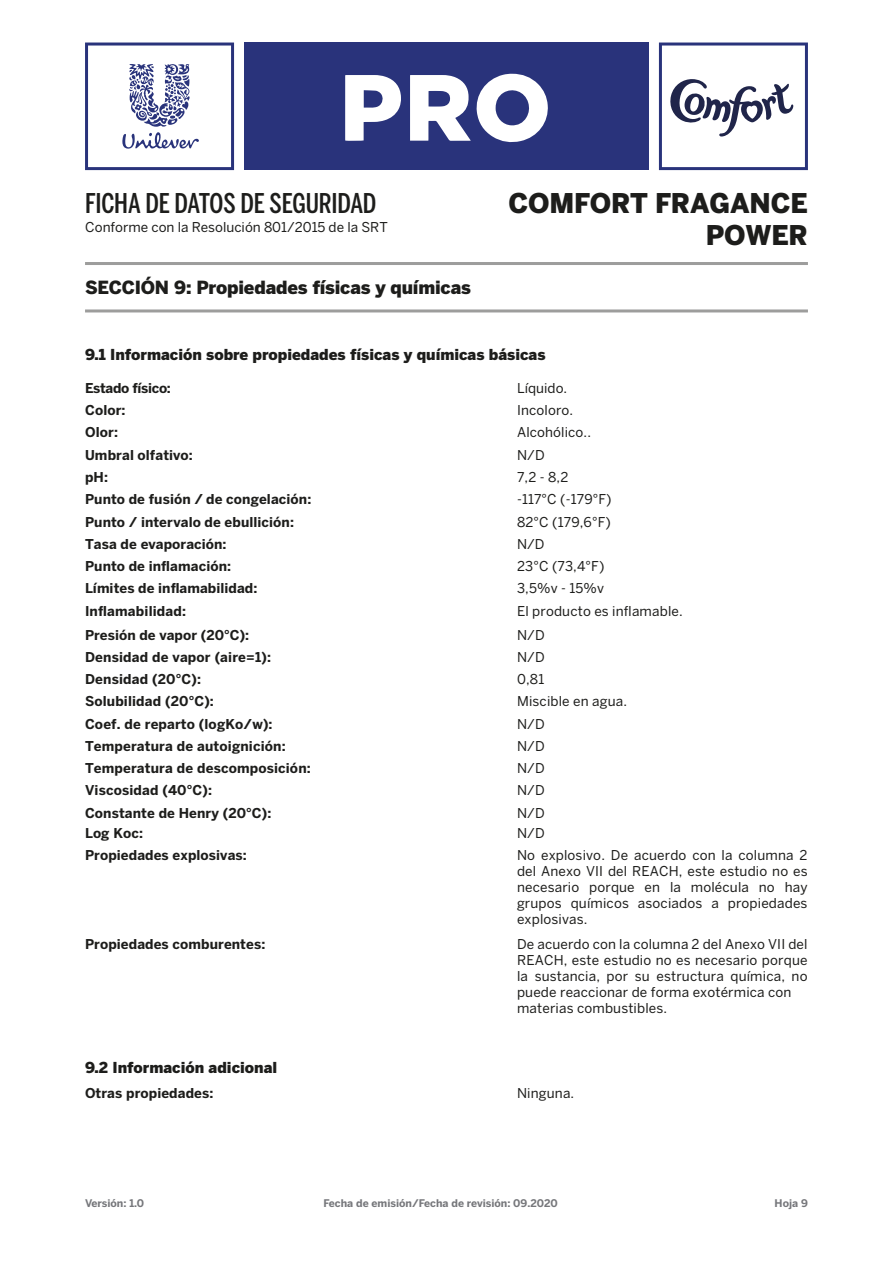
<style>
.page{position:relative;width:893px;height:1263px;background:#fff}
.page>*{position:absolute;margin:0;border:0;box-sizing:border-box;transform-origin:0 0}
.t1{font:500 27px "Benton Sans Comp";letter-spacing:-.005em;color:#1d1d1b}
.t2{font:900 27px/32.4px "Benton Sans";letter-spacing:-.01em;color:#1d1d1b;text-align:right}
.t3{font:900 18px "Benton Sans";letter-spacing:-.015em;color:#1d1d1b}
.t4{font:900 15px "Benton Sans";color:#1d1d1b}
.t5{font:13.5px/16.2px "Benton Sans";letter-spacing:.01em;color:#1d1d1b;text-align:justify}
.t6{font:700 13.5px "Benton Sans";letter-spacing:.005em;color:#1d1d1b}
.t7{font:700 13.5px "Benton Sans";letter-spacing:-.025em;color:#1d1d1b}
.t8{font:700 10.5px "Benton Sans";color:#76777b}
</style>
<div class="page">
<div style="left:245px;top:43px;width:404px;height:127px;background:#29337b"></div>
<svg style="left:85px;top:43px;width:149px;height:127px"></svg>
<svg style="left:410px;top:74px;width:138px;height:69px"></svg>
<svg style="left:345px;top:75px;width:56px;height:66px"></svg>
<svg style="left:659px;top:43px;width:149px;height:127px"></svg>
<hr style="left:85px;top:262px;width:723px;height:3px;background:#9d9d9c">
<hr style="left:85px;top:309px;width:723px;height:3px;background:#9d9d9c">
<h1 class="t1" style="left:85px;top:187px;width:293px">FICHA DE DATOS DE SEGURIDAD</h1>
<h1 class="t2" style="left:508px;top:186px;width:301px">COMFORT FRAGANCE<br>POWER</h1>
<p class="t5" style="left:85px;top:219px;width:304px">Conforme con la Resolución 801/2015 de la SRT</p>
<h2 class="t3" style="left:85px;top:277px;width:387px">SECCIÓN 9: Propiedades físicas y químicas</h2>
<p class="t4" style="left:85px;top:346px;width:462px">9.1 Información sobre propiedades físicas y químicas básicas</p>
<p class="t7" style="left:85px;top:380px;width:87px">Estado físico:</p>
<p class="t5" style="left:517px;top:380px;width:52px">Líquido.</p>
<p class="t6" style="left:85px;top:402px;width:42px">Color:</p>
<p class="t5" style="left:517px;top:402px;width:58px">Incoloro.</p>
<p class="t6" style="left:85px;top:424px;width:34px">Olor:</p>
<p class="t5" style="left:517px;top:424px;width:75px">Alcohólico..</p>
<p class="t6" style="left:85px;top:447px;width:109px">Umbral olfativo:</p>
<p class="t5" style="left:517px;top:447px;width:29px">N/D</p>
<p class="t6" style="left:85px;top:469px;width:25px">pH:</p>
<p class="t5" style="left:517px;top:469px;width:53px">7,2 - 8,2</p>
<p class="t6" style="left:85px;top:491px;width:228px">Punto de fusión / de congelación:</p>
<p class="t5" style="left:517px;top:491px;width:96px">-117°C (-179°F)</p>
<p class="t6" style="left:85px;top:513px;width:211px">Punto / intervalo de ebullición:</p>
<p class="t5" style="left:517px;top:513px;width:95px">82°C (179,6°F)</p>
<p class="t6" style="left:85px;top:536px;width:143px">Tasa de evaporación:</p>
<p class="t5" style="left:517px;top:536px;width:29px">N/D</p>
<p class="t6" style="left:85px;top:558px;width:148px">Punto de inflamación:</p>
<p class="t5" style="left:517px;top:558px;width:89px">23°C (73,4°F)</p>
<p class="t6" style="left:85px;top:580px;width:174px">Límites de inflamabilidad:</p>
<p class="t5" style="left:517px;top:580px;width:89px">3,5%v - 15%v</p>
<p class="t6" style="left:85px;top:602px;width:103px">Inflamabilidad:</p>
<p class="t5" style="left:517px;top:602px;width:167px">El producto es inflamable.</p>
<p class="t6" style="left:85px;top:626px;width:166px">Presión de vapor (20°C):</p>
<p class="t5" style="left:517px;top:626px;width:29px">N/D</p>
<p class="t6" style="left:85px;top:649px;width:188px">Densidad de vapor (aire=1):</p>
<p class="t5" style="left:517px;top:649px;width:29px">N/D</p>
<p class="t6" style="left:85px;top:671px;width:118px">Densidad (20°C):</p>
<p class="t5" style="left:517px;top:671px;width:29px">0,81</p>
<p class="t6" style="left:85px;top:693px;width:130px">Solubilidad (20°C):</p>
<p class="t5" style="left:517px;top:693px;width:112px">Miscible en agua.</p>
<p class="t6" style="left:85px;top:715px;width:189px">Coef. de reparto (logKo/w):</p>
<p class="t5" style="left:517px;top:715px;width:29px">N/D</p>
<p class="t6" style="left:85px;top:738px;width:202px">Temperatura de autoignición:</p>
<p class="t5" style="left:517px;top:738px;width:29px">N/D</p>
<p class="t6" style="left:85px;top:760px;width:227px">Temperatura de descomposición:</p>
<p class="t5" style="left:517px;top:760px;width:29px">N/D</p>
<p class="t6" style="left:85px;top:782px;width:129px">Viscosidad (40°C):</p>
<p class="t5" style="left:517px;top:782px;width:29px">N/D</p>
<p class="t6" style="left:85px;top:804px;width:188px">Constante de Henry (20°C):</p>
<p class="t5" style="left:517px;top:804px;width:29px">N/D</p>
<p class="t6" style="left:85px;top:825px;width:60px">Log Koc:</p>
<p class="t5" style="left:517px;top:825px;width:29px">N/D</p>
<p class="t6" style="left:85px;top:847px;width:163px">Propiedades explosivas:</p>
<p class="t5" style="left:517px;top:846px;width:292px">No explosivo. De acuerdo con la columna 2 del Anexo VII del REACH, este estudio no es necesario porque en la molécula no hay grupos químicos asociados a propiedades explosivas.</p>
<p class="t6" style="left:85px;top:935px;width:182px">Propiedades comburentes:</p>
<p class="t5" style="left:517px;top:935px;width:292px;text-align:left">De acuerdo con la columna 2 del Anexo VII del REACH, este estudio no es necesario porque la sustancia, por su estructura química, no puede reaccionar de forma exotérmica con materias combustibles.</p>
<p class="t4" style="left:85px;top:1059px;width:194px">9.2 Información adicional</p>
<p class="t6" style="left:85px;top:1084px;width:130px">Otras propiedades:</p>
<p class="t5" style="left:517px;top:1084px;width:59px">Ninguna.</p>
<p class="t8" style="left:85px;top:1197px;width:60px">Versión: 1.0</p>
<p class="t8" style="left:323px;top:1197px;width:236px">Fecha de emisión/Fecha de revisión: 09.2020</p>
<p class="t8" style="left:775px;top:1197px;width:35px">Hoja 9</p>
</div>
